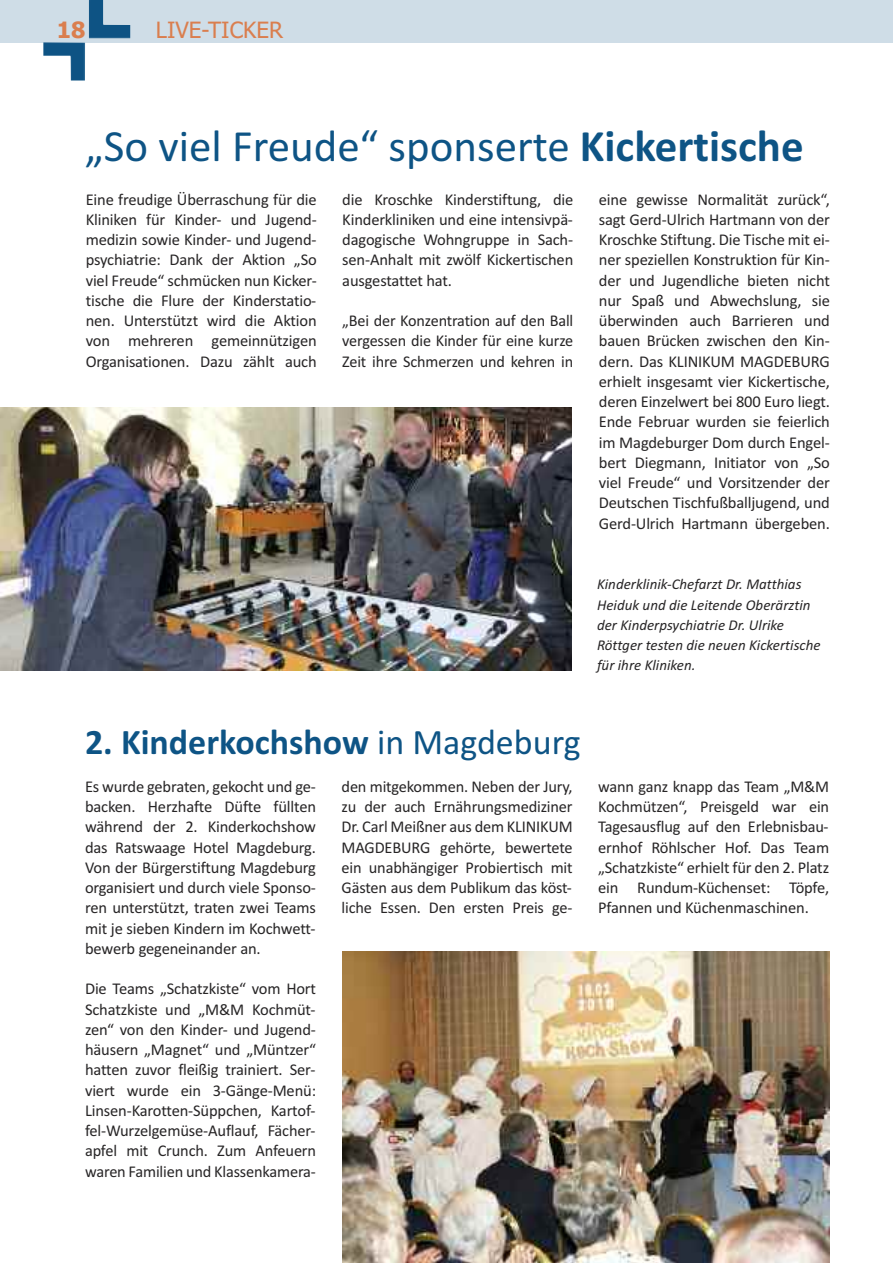
<style>
.page{position:relative;width:893px;height:1263px;background:#fff}
.page>*{position:absolute;margin:0;border:0;box-sizing:border-box;transform-origin:0 0}
.t1{font:45px "Calibri";color:#0e5485}
.t2{font:700 36px "Calibri";color:#0e5485}
.t3{font:22.5px "Tahoma";color:#da7e4e}
.t4{font:700 22.5px "Tahoma";color:#da7e4e}
.t5{font:16.5px/20.2px "Calibri";letter-spacing:-.01em;color:#272526;text-align:justify}
.t6{font:italic 15px/20.2px "Calibri";color:#272526}
.s1{font-weight:700}
.s2{font-weight:400}
</style>
<div class="page">
<img style="left:0;top:408px;width:572px;height:263px">
<div style="left:0;top:0;width:893px;height:43px;background:#cfdde7"></div>
<img style="left:43px;top:0;width:87px;height:81px">
<img style="left:342px;top:951px;width:487px;height:312px">
<h3 class="t4" style="left:57px;top:17px;width:30px">18</h3>
<h3 class="t3" style="left:156px;top:17px;width:129px">LIVE-TICKER</h3>
<h1 class="t1" style="left:85px;top:119px;width:720px">„So viel Freude“ sponserte <span class="s1">Kickertische</span></h1>
<p class="t5" style="left:86px;top:189px;width:233px">Eine freudige Überraschung für die Kliniken für Kinder- und Jugend&shy;medizin sowie Kinder- und Jugend&shy;psychiatrie: Dank der Aktion „So viel Freude“ schmücken nun Kicker&shy;tische die Flure der Kinderstatio&shy;nen. Unterstützt wird die Aktion von mehreren gemeinnützigen Organisationen. Dazu zählt auch</p>
<p class="t5" style="left:342px;top:189px;width:233px">die Kroschke Kinderstiftung, die Kinderkliniken und eine intensivpä&shy;dagogische Wohngruppe in Sach&shy;sen-Anhalt mit zwölf Kickertischen ausgestattet hat.</p>
<p class="t5" style="left:342px;top:310px;width:233px">„Bei der Konzentration auf den Ball vergessen die Kinder für eine kurze Zeit ihre Schmerzen und kehren in</p>
<p class="t5" style="left:599px;top:189px;width:233px">eine gewisse Normalität zurück“, sagt Gerd-Ulrich Hartmann von der Kroschke Stiftung. Die Tische mit ei&shy;ner speziellen Konstruktion für Kin&shy;der und Jugendliche bieten nicht nur Spaß und Abwechslung, sie überwinden auch Barrieren und bauen Brücken zwischen den Kin&shy;dern. Das KLINIKUM MAGDEBURG erhielt insgesamt vier Kickertische, deren Einzelwert bei 800 Euro liegt.<br>Ende Februar wurden sie feierlich im Magdeburger Dom durch Engel&shy;bert Diegmann, Initiator von „So viel Freude“ und Vorsitzender der Deutschen Tischfußballjugend, und Gerd-Ulrich Hartmann übergeben.</p>
<p class="t6" style="left:597px;top:574px;width:225px">Kinderklinik-Chefarzt Dr. Matthias Heiduk und die Leitende Oberärztin der Kinderpsychiatrie Dr. Ulrike Röttger testen die neuen Kickertische für ihre Kliniken.</p>
<h2 class="t2" style="left:85px;top:721px;width:497px">2. Kinderkochshow <span class="s2">in Magdeburg</span></h2>
<p class="t5" style="left:85px;top:776px;width:233px">Es wurde gebraten, gekocht und ge&shy;backen. Herzhafte Düfte füllten während der 2. Kinderkochshow das Ratswaage Hotel Magdeburg.<br>Von der Bürgerstiftung Magdeburg organisiert und durch viele Sponso&shy;ren unterstützt, traten zwei Teams mit je sieben Kindern im Kochwett&shy;bewerb gegeneinander an.</p>
<p class="t5" style="left:85px;top:978px;width:233px">Die Teams „Schatzkiste“ vom Hort Schatzkiste und „M&amp;M Kochmüt&shy;zen“ von den Kinder- und Jugend&shy;häusern „Magnet“ und „Müntzer“ hatten zuvor fleißig trainiert. Ser&shy;viert wurde ein 3-Gänge-Menü:<br>Linsen-Karotten-Süppchen, Kartof&shy;fel-Wurzelgemüse-Auflauf, Fächer&shy;apfel mit Crunch. Zum Anfeuern waren Familien und Klassenkamera-</p>
<p class="t5" style="left:342px;top:776px;width:233px">den mitgekommen. Neben der Jury, zu der auch Ernährungsmediziner Dr. Carl Meißner aus dem KLINIKUM MAGDEBURG gehörte, bewertete ein unabhängiger Probiertisch mit Gästen aus dem Publikum das köst&shy;liche Essen. Den ersten Preis ge-</p>
<p class="t5" style="left:598px;top:776px;width:233px">wann ganz knapp das Team „M&amp;M Kochmützen“, Preisgeld war ein Tagesausflug auf den Erlebnisbau&shy;ernhof Röhlscher Hof. Das Team „Schatzkiste“ erhielt für den 2. Platz ein Rundum-Küchenset: Töpfe, Pfannen und Küchenmaschinen.</p>
</div>
